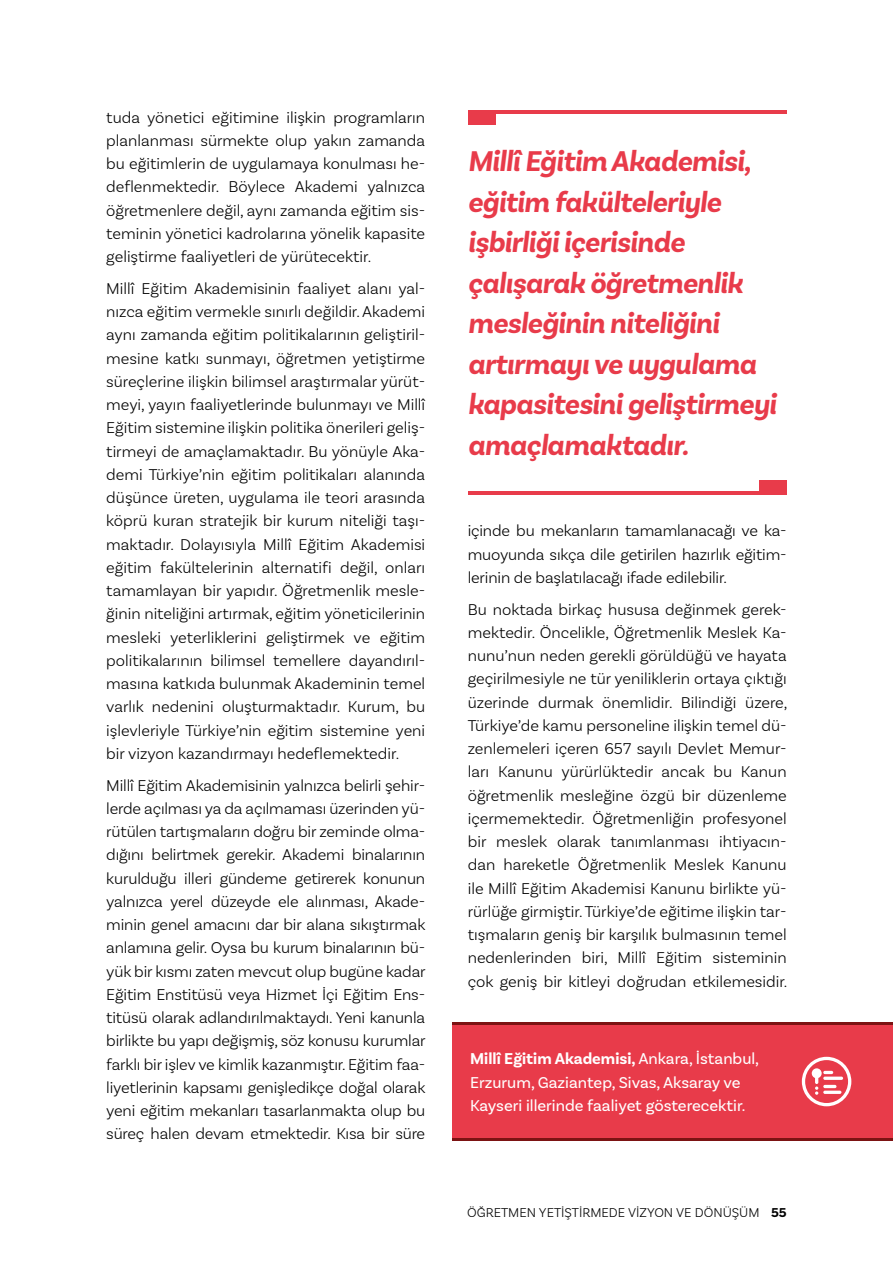
<style>
.page{position:relative;width:893px;height:1263px;background:#fff}
.page>*{position:absolute;margin:0;border:0;box-sizing:border-box;transform-origin:0 0}
.t1{font:italic 700 30px/40.5px "Basic Sans";letter-spacing:-.02em;color:#e83b4a}
.t2{font:300 16.5px/23.2px "Basic Sans";letter-spacing:-.005em;color:#000;text-align:justify}
.t3{font:16.5px/23.2px "Basic Sans";color:#fff}
.t4{font:300 13.5px "Basic Sans";color:#000}
.s1{font-weight:700}
</style>
<div class="page">
<hr style="left:468px;top:110px;width:319px;height:4px;background:#e83b4a">
<div style="left:468px;top:110px;width:28px;height:14px;background:#e83b4a"></div>
<hr style="left:468px;top:491px;width:319px;height:3px;background:#e83b4a">
<div style="left:759px;top:480px;width:28px;height:14px;background:#e83b4a"></div>
<div style="left:453px;top:1025px;width:440px;height:113px;background:#e83b4a"></div>
<hr style="left:453px;top:1023px;width:440px;height:2px;background:#7c1313">
<hr style="left:453px;top:1138px;width:440px;height:2px;background:#7c1313">
<svg style="left:802px;top:1057px;width:49px;height:49px"></svg>
<p class="t2" style="left:106px;top:105px;width:320px">tuda yönetici eğitimine ilişkin programların planlanması sürmekte olup yakın zamanda bu eğitimlerin de uygulamaya konulması he&shy;deflenmektedir. Böylece Akademi yalnızca öğretmenlere değil, aynı zamanda eğitim sis&shy;teminin yönetici kadrolarına yönelik kapasite geliştirme faaliyetleri de yürütecektir.</p>
<p class="t2" style="left:106px;top:276px;width:320px">Millî Eğitim Akademisinin faaliyet alanı yal&shy;nızca eğitim vermekle sınırlı değildir. Akademi aynı zamanda eğitim politikalarının geliştiril&shy;mesine katkı sunmayı, öğretmen yetiştirme süreçlerine ilişkin bilimsel araştırmalar yürüt&shy;meyi, yayın faaliyetlerinde bulunmayı ve Millî Eğitim sistemine ilişkin politika önerileri geliş&shy;tirmeyi de amaçlamaktadır. Bu yönüyle Aka&shy;demi Türkiye’nin eğitim politikaları alanında düşünce üreten, uygulama ile teori arasında köprü kuran stratejik bir kurum niteliği taşı&shy;maktadır. Dolayısıyla Millî Eğitim Akademisi eğitim fakültelerinin alternatifi değil, onları tamamlayan bir yapıdır. Öğretmenlik mesle&shy;ğinin niteliğini artırmak, eğitim yöneticilerinin mesleki yeterliklerini geliştirmek ve eğitim politikalarının bilimsel temellere dayandırıl&shy;masına katkıda bulunmak Akademinin temel varlık nedenini oluşturmaktadır. Kurum, bu işlevleriyle Türkiye’nin eğitim sistemine yeni bir vizyon kazandırmayı hedeflemektedir.</p>
<p class="t2" style="left:106px;top:773px;width:321px">Millî Eğitim Akademisinin yalnızca belirli şehir&shy;lerde açılması ya da açılmaması üzerinden yü&shy;rütülen tartışmaların doğru bir zeminde olma&shy;dığını belirtmek gerekir. Akademi binalarının kurulduğu illeri gündeme getirerek konunun yalnızca yerel düzeyde ele alınması, Akade&shy;minin genel amacını dar bir alana sıkıştırmak anlamına gelir. Oysa bu kurum binalarının bü&shy;yük bir kısmı zaten mevcut olup bugüne kadar Eğitim Enstitüsü veya Hizmet İçi Eğitim Ens&shy;titüsü olarak adlandırılmaktaydı. Yeni kanunla birlikte bu yapı değişmiş, söz konusu kurumlar farklı bir işlev ve kimlik kazanmıştır. Eğitim faa&shy;liyetlerinin kapsamı genişledikçe doğal olarak yeni eğitim mekanları tasarlanmakta olup bu süreç halen devam etmektedir. Kısa bir süre</p>
<h1 class="t1" style="left:468px;top:141px;width:310px">Millî Eğitim Akademisi, eğitim fakülteleriyle işbirliği içerisinde çalışarak öğretmenlik mesleğinin niteliğini artırmayı ve uygulama kapasitesini geliştirmeyi amaçlamaktadır.</h1>
<p class="t2" style="left:468px;top:519px;width:320px">içinde bu mekanların tamamlanacağı ve ka&shy;muoyunda sıkça dile getirilen hazırlık eğitim&shy;lerinin de başlatılacağı ifade edilebilir.</p>
<p class="t2" style="left:468px;top:597px;width:321px">Bu noktada birkaç hususa değinmek gerek&shy;mektedir. Öncelikle, Öğretmenlik Meslek Ka&shy;nunu’nun neden gerekli görüldüğü ve hayata geçirilmesiyle ne tür yeniliklerin ortaya çıktığı üzerinde durmak önemlidir. Bilindiği üzere, Türkiye’de kamu personeline ilişkin temel dü&shy;zenlemeleri içeren 657 sayılı Devlet Memur&shy;ları Kanunu yürürlüktedir ancak bu Kanun öğretmenlik mesleğine özgü bir düzenleme içermemektedir. Öğretmenliğin profesyonel bir meslek olarak tanımlanması ihtiyacın&shy;dan hareketle Öğretmenlik Meslek Kanunu ile Millî Eğitim Akademisi Kanunu birlikte yü&shy;rürlüğe girmiştir. Türkiye’de eğitime ilişkin tar&shy;tışmaların geniş bir karşılık bulmasının temel nedenlerinden biri, Millî Eğitim sisteminin çok geniş bir kitleyi doğrudan etkilemesidir.</p>
<p class="t3" style="left:470px;top:1047px;width:291px"><span class="s1">Millî Eğitim Akademisi,</span> Ankara, İstanbul,<br>Erzurum, Gaziantep, Sivas, Aksaray ve<br>Kayseri illerinde faaliyet gösterecektir.</p>
<p class="t4" style="left:467px;top:1204px;width:321px">ÖĞRETMEN YETİŞTİRMEDE VİZYON VE DÖNÜŞÜM <span class="s1">55</span></p>
</div>
